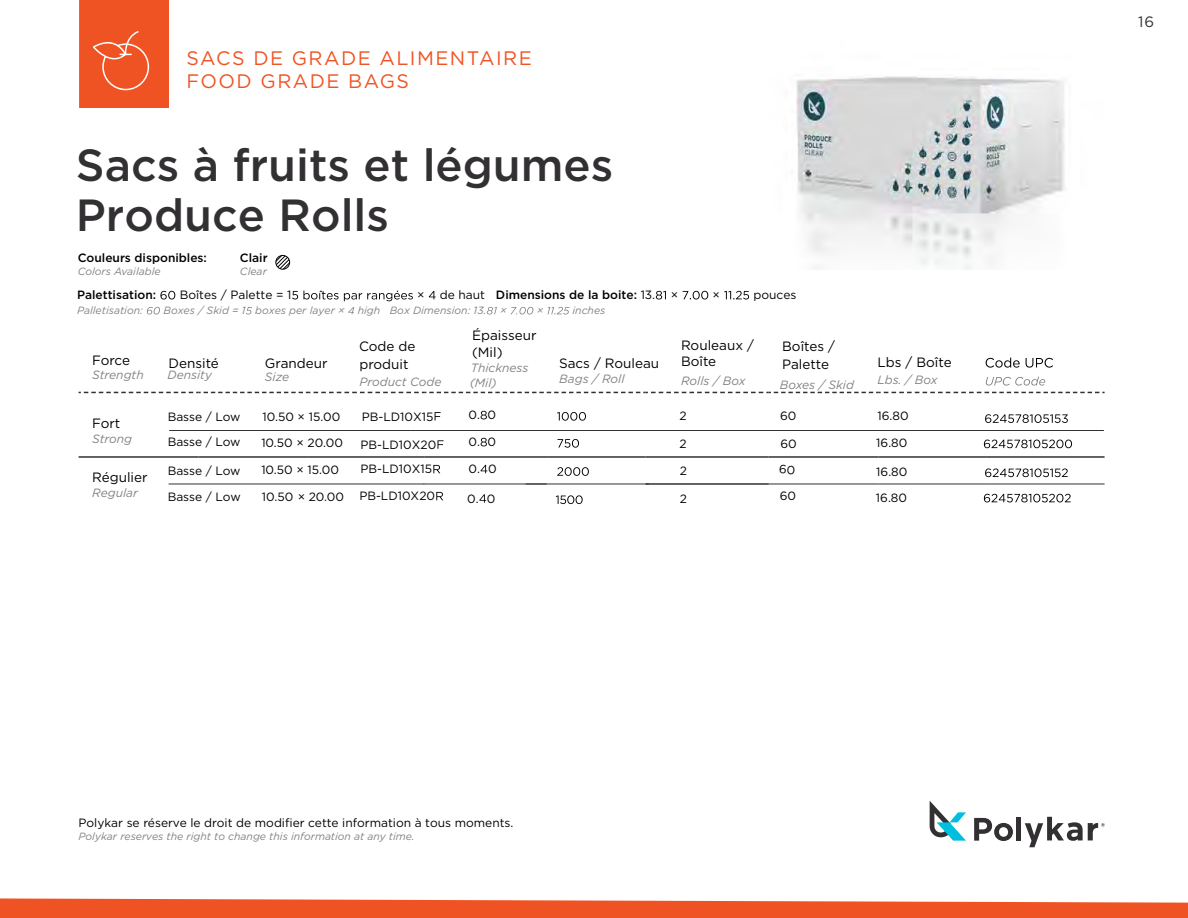
<style>
.page{position:relative;width:1188px;height:918px;background:#fff}
.page>*{position:absolute;margin:0;border:0;box-sizing:border-box;transform-origin:0 0}
.t1{font:500 45px/49.5px "Gotham";color:#333033}
.t2{font:19.5px/23.4px "Gotham";letter-spacing:.075em;color:#f05323}
.t3{font:15px "Gotham";color:#333033}
.t4{font:13.5px/18.6px "Gotham";color:#000}
.t5{font:12px "Gotham";color:#000}
.t6{font:italic 12px/15.6px "Gotham";color:#808285}
.t7{font:500 12px "Gotham";color:#000}
.t8{font:italic 10.5px "Gotham";color:#808285}
.s1{font-weight:400}
</style>
<div class="page">
<svg style="left:930px;top:801px;width:36px;height:40px"></svg>
<svg style="left:974px;top:818px;width:39px;height:23px"></svg>
<div style="left:1016px;top:817px;width:5px;height:24px;background:#333033"></div>
<svg style="left:1025px;top:817px;width:80px;height:30px"></svg>
<div style="left:80px;top:0;width:88px;height:108px;background:#f05323"></div>
<svg style="left:93px;top:31px;width:57px;height:60px"></svg>
<svg style="left:276px;top:255px;width:14px;height:14px"></svg>
<div style="left:276px;top:255px;width:14px;height:14px;border:1px solid #000;border-radius:50%"></div>
<hr style="left:169px;top:484px;width:255px;height:1px;background:#333033">
<hr style="left:769px;top:484px;width:109px;height:1px;background:#333033">
<hr style="left:878px;top:484px;width:109px;height:1px;background:#333033">
<hr style="left:987px;top:484px;width:118px;height:1px;background:#333033">
<svg style="left:79px;top:392px;width:1026px;height:1px"></svg>
<hr style="left:79px;top:456px;width:119px;height:2px;background:#333033">
<hr style="left:198px;top:456px;width:110px;height:2px;background:#333033">
<hr style="left:308px;top:456px;width:116px;height:2px;background:#333033">
<hr style="left:424px;top:456px;width:125px;height:2px;background:#333033">
<hr style="left:549px;top:456px;width:97px;height:2px;background:#333033">
<hr style="left:646px;top:456px;width:123px;height:2px;background:#333033">
<hr style="left:769px;top:456px;width:109px;height:2px;background:#333033">
<hr style="left:878px;top:456px;width:109px;height:2px;background:#333033">
<hr style="left:987px;top:456px;width:118px;height:2px;background:#333033">
<svg style="left:435px;top:412px;width:6px;height:9px"></svg>
<svg style="left:481px;top:411px;width:6px;height:8px"></svg>
<svg style="left:557px;top:412px;width:29px;height:9px"></svg>
<svg style="left:438px;top:440px;width:6px;height:9px"></svg>
<svg style="left:481px;top:438px;width:6px;height:8px"></svg>
<svg style="left:558px;top:439px;width:21px;height:9px"></svg>
<svg style="left:433px;top:465px;width:7px;height:8px"></svg>
<svg style="left:480px;top:465px;width:7px;height:8px"></svg>
<svg style="left:557px;top:467px;width:32px;height:9px"></svg>
<svg style="left:436px;top:492px;width:7px;height:8px"></svg>
<svg style="left:479px;top:494px;width:7px;height:9px"></svg>
<svg style="left:556px;top:495px;width:27px;height:9px"></svg>
<img style="left:796px;top:76px;width:269px;height:193px">
<hr style="left:646px;top:484px;width:123px;height:1px;background:#333033">
<hr style="left:526px;top:484px;width:123px;height:1px;background:#333033">
<hr style="left:424px;top:484px;width:123px;height:1px;background:#333033">
<svg style="left:986px;top:358px;width:67px;height:10px"></svg>
<svg style="left:986px;top:377px;width:59px;height:9px"></svg>
<svg style="left:985px;top:414px;width:83px;height:9px"></svg>
<svg style="left:984px;top:440px;width:88px;height:8px"></svg>
<svg style="left:985px;top:468px;width:83px;height:9px"></svg>
<svg style="left:984px;top:494px;width:87px;height:8px"></svg>
<svg style="left:160px;top:291px;width:15px;height:9px"></svg>
<svg style="left:292px;top:290px;width:121px;height:11px"></svg>
<svg style="left:429px;top:291px;width:7px;height:8px"></svg>
<svg style="left:656px;top:291px;width:10px;height:8px"></svg>
<svg style="left:683px;top:291px;width:25px;height:9px"></svg>
<svg style="left:724px;top:291px;width:25px;height:9px"></svg>
<svg style="left:147px;top:307px;width:13px;height:7px"></svg>
<svg style="left:246px;top:307px;width:6px;height:7px"></svg>
<svg style="left:348px;top:307px;width:6px;height:7px"></svg>
<svg style="left:487px;top:307px;width:10px;height:7px"></svg>
<svg style="left:511px;top:307px;width:22px;height:7px"></svg>
<svg style="left:548px;top:307px;width:22px;height:7px"></svg>
<hr style="left:169px;top:430px;width:241px;height:1px;background:#333033">
<hr style="left:410px;top:430px;width:694px;height:1px;background:#333033">
<svg style="left:0;top:898px;width:1188px;height:20px;background:#f1683f"></svg>
<h2 class="t2" style="left:187px;top:46px;width:347px">SACS DE GRADE ALIMENTAIRE<br>FOOD GRADE BAGS</h2>
<h1 class="t1" style="left:76px;top:140px;width:539px">Sacs à fruits et légumes<br>Produce Rolls</h1>
<p class="t7" style="left:78px;top:250px;width:131px">Couleurs disponibles:</p>
<p class="t8" style="left:78px;top:265px;width:85px">Colors Available</p>
<p class="t7" style="left:240px;top:250px;width:29px">Clair</p>
<p class="t8" style="left:240px;top:265px;width:28px">Clear</p>
<p class="t7" style="left:77px;top:287px;width:81px">Palettisation:</p>
<p class="t5" style="left:180px;top:287px;width:113px">Boîtes / Palette = 1</p>
<p class="t5" style="left:417px;top:287px;width:9px">×</p>
<p class="t7" style="left:440px;top:287px;width:217px"><span class="s1">de haut</span> Dimensions de la boite: <span class="s1">13.</span></p>
<p class="t5" style="left:671px;top:287px;width:9px">×</p>
<p class="t5" style="left:713px;top:287px;width:9px">×</p>
<p class="t5" style="left:753px;top:287px;width:45px">pouces</p>
<p class="t8" style="left:77px;top:304px;width:67px">Palletisation:</p>
<p class="t8" style="left:163px;top:304px;width:324px">Boxes / Skid = 1 boxes per layer × high Box Dimension: 13.</p>
<p class="t8" style="left:500px;top:304px;width:8px">×</p>
<p class="t8" style="left:537px;top:304px;width:8px">×</p>
<p class="t8" style="left:573px;top:304px;width:34px">inches</p>
<p class="t4" style="left:92px;top:350px;width:40px">Force</p>
<p class="t6" style="left:92px;top:367px;width:53px">Strength</p>
<p class="t4" style="left:169px;top:354px;width:52px">Densité</p>
<p class="t6" style="left:167px;top:367px;width:46px">Density</p>
<p class="t4" style="left:265px;top:354px;width:64px">Grandeur</p>
<p class="t6" style="left:265px;top:369px;width:26px">Size</p>
<p class="t4" style="left:359px;top:336px;width:58px">Code de produit</p>
<p class="t6" style="left:359px;top:374px;width:84px">Product Code</p>
<p class="t4" style="left:472px;top:326px;width:66px;line-height:17.4px">Épaisseur (Mil)</p>
<p class="t6" style="left:470px;top:359px;width:60px">Thickness (Mil)</p>
<p class="t4" style="left:559px;top:354px;width:102px">Sacs / Rouleau</p>
<p class="t6" style="left:559px;top:370px;width:67px">Bags / Roll</p>
<p class="t4" style="left:681px;top:336px;width:75px;line-height:16.2px">Rouleaux /<br>Boîte</p>
<p class="t6" style="left:681px;top:373px;width:66px">Rolls / Box</p>
<p class="t4" style="left:782px;top:336px;width:54px">Boîtes /<br>Palette</p>
<p class="t6" style="left:780px;top:376px;width:76px">Boxes / Skid</p>
<p class="t4" style="left:877px;top:353px;width:76px">Lbs / Boîte</p>
<p class="t6" style="left:877px;top:371px;width:62px">Lbs. / Box</p>
<p class="t4" style="left:92px;top:414px;width:30px">Fort</p>
<p class="t6" style="left:92px;top:430px;width:42px">Strong</p>
<p class="t4" style="left:92px;top:468px;width:57px">Régulier</p>
<p class="t6" style="left:92px;top:484px;width:47px">Regular</p>
<p class="t5" style="left:168px;top:409px;width:74px">Basse / Low</p>
<p class="t5" style="left:263px;top:409px;width:79px">10.50 × 15.00</p>
<p class="t5" style="left:362px;top:409px;width:73px">PB-LD10X15</p>
<p class="t5" style="left:468px;top:407px;width:29px">0. 0</p>
<p class="t5" style="left:680px;top:408px;width:9px">2</p>
<p class="t5" style="left:780px;top:408px;width:18px">60</p>
<p class="t5" style="left:877px;top:408px;width:33px">16.80</p>
<p class="t5" style="left:168px;top:434px;width:74px">Basse / Low</p>
<p class="t5" style="left:261px;top:435px;width:83px">10.50 × 20.00</p>
<p class="t5" style="left:361px;top:437px;width:77px">PB-LD10X20</p>
<p class="t5" style="left:468px;top:434px;width:29px">0. 0</p>
<p class="t5" style="left:680px;top:436px;width:9px">2</p>
<p class="t5" style="left:780px;top:436px;width:18px">60</p>
<p class="t5" style="left:876px;top:435px;width:33px">16.80</p>
<p class="t5" style="left:168px;top:463px;width:74px">Basse / Low</p>
<p class="t5" style="left:261px;top:462px;width:79px">10.50 × 15.00</p>
<p class="t5" style="left:361px;top:461px;width:73px">PB-LD10X15</p>
<p class="t5" style="left:468px;top:461px;width:30px">0. 0</p>
<p class="t5" style="left:680px;top:463px;width:9px">2</p>
<p class="t5" style="left:876px;top:465px;width:33px">16.80</p>
<p class="t5" style="left:168px;top:489px;width:74px">Basse / Low</p>
<p class="t5" style="left:262px;top:489px;width:84px">10.50 × 20.00</p>
<p class="t5" style="left:359px;top:488px;width:77px">PB-LD10X20</p>
<p class="t5" style="left:467px;top:491px;width:30px">0. 0</p>
<p class="t5" style="left:680px;top:492px;width:9px">2</p>
<p class="t5" style="left:780px;top:488px;width:18px">60</p>
<p class="t5" style="left:876px;top:490px;width:33px">16.80</p>
<p class="t5" style="left:79px;top:815px;width:436px">Polykar se réserve le droit de modifier cette information à tous moments.</p>
<p class="t8" style="left:79px;top:829px;width:338px">Polykar reserves the right to change this information at any time.</p>
<p class="t3" style="left:1138px;top:12px;width:18px">16</p>
</div>
